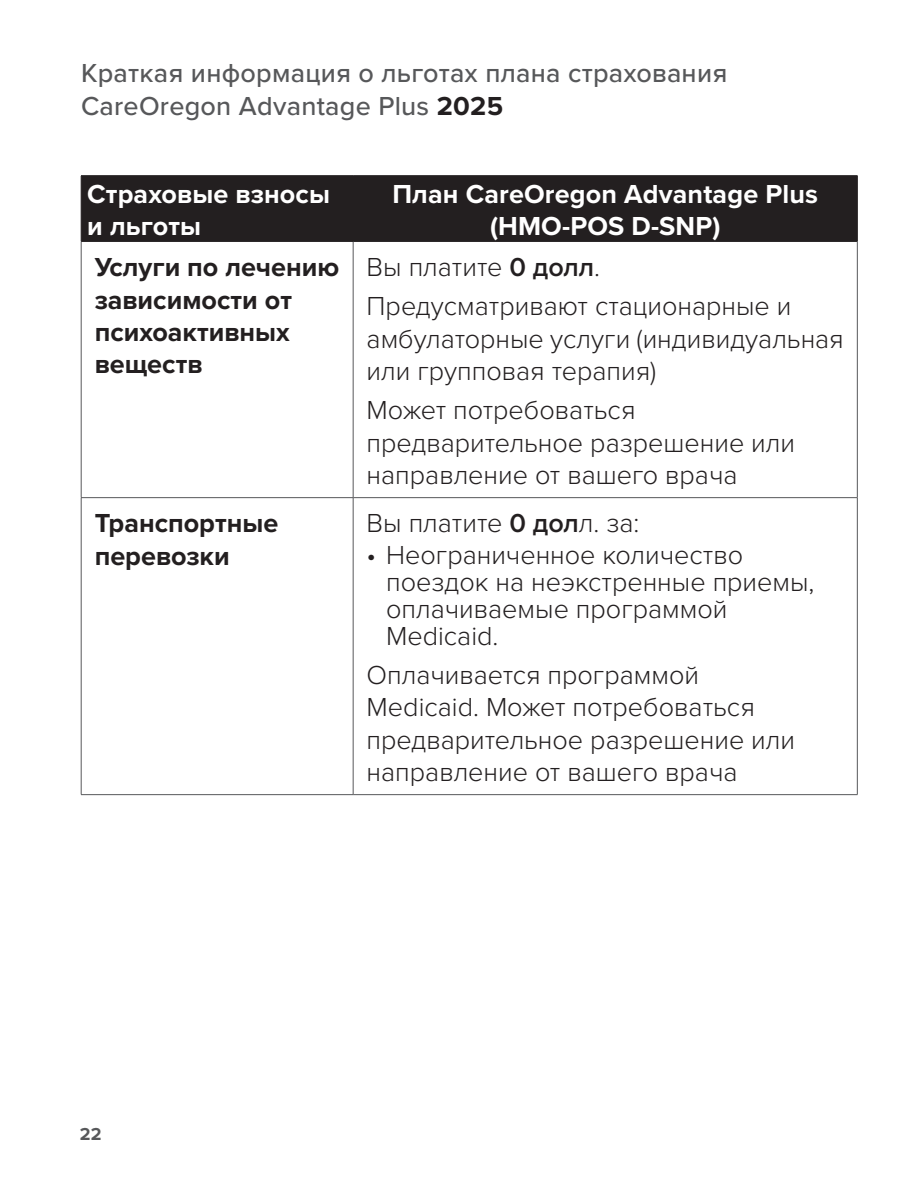
<style>
.page{position:relative;width:918px;height:1188px;background:#fff}
.page>*{position:absolute;margin:0;border:0;box-sizing:border-box;transform-origin:0 0}
.table__text-left{font:300 27px/32.4px "Proxima Nova";color:#231f20}
.table__text-bullet{font:300 27px/27px "Proxima Nova";color:#231f20}
.table__bold_text{font:700 27px/32.4px "Proxima Nova";color:#231f20}
.t1{font:500 27px/32.4px "Proxima Nova";letter-spacing:.01em;color:#57585a}
.table__header_text{font:700 27px/32.4px "Proxima Nova";letter-spacing:.005em;color:#fff}
.t2{font:700 18px "Proxima Nova";color:#57585a}
.s1{font-weight:700;color:#231f20}
.s2{font-weight:600}
</style>
<div class="page">
<div style="left:82px;top:176px;width:775px;height:65px;background:#231f20"></div>
<hr style="left:353px;top:242px;width:1px;height:255px;background:#57585a">
<hr style="left:81px;top:497px;width:272px;height:1px;background:#57585a">
<hr style="left:353px;top:497px;width:505px;height:1px;background:#57585a">
<hr style="left:353px;top:498px;width:1px;height:296px;background:#57585a">
<hr style="left:81px;top:794px;width:272px;height:1px;background:#57585a">
<hr style="left:353px;top:794px;width:505px;height:1px;background:#57585a">
<hr style="left:81px;top:175px;width:272px;height:1px;background:#231f20">
<hr style="left:81px;top:176px;width:1px;height:65px;background:#231f20">
<hr style="left:857px;top:176px;width:1px;height:65px;background:#231f20">
<hr style="left:81px;top:241px;width:272px;height:1px;background:#231f20">
<hr style="left:353px;top:175px;width:505px;height:1px;background:#231f20">
<hr style="left:353px;top:176px;width:1px;height:65px;background:#231f20">
<hr style="left:353px;top:241px;width:505px;height:1px;background:#231f20">
<hr style="left:81px;top:242px;width:1px;height:255px;background:#57585a">
<hr style="left:857px;top:242px;width:1px;height:255px;background:#57585a">
<hr style="left:81px;top:498px;width:1px;height:296px;background:#57585a">
<hr style="left:857px;top:498px;width:1px;height:296px;background:#57585a">
<hr style="left:87px;top:206px;width:250px;height:2px;background:#231f20">
<hr style="left:87px;top:238px;width:114px;height:2px;background:#231f20">
<hr style="left:392px;top:206px;width:433px;height:2px;background:#231f20">
<hr style="left:490px;top:238px;width:230px;height:2px;background:#231f20">
<p class="t1" style="left:81px;top:56px;width:648px">Краткая информация о льготах плана страхования<br>CareOregon Advantage Plus <span class="s1">2025</span></p>
<p class="table__header_text" style="left:87px;top:177px;width:244px">Страховые взносы и льготы</p>
<p class="table__header_text" style="left:392px;top:177px;width:427px;text-align:center">План CareOregon Advantage Plus (HMO-POS D-SNP)</p>
<p class="table__bold_text" style="left:95px;top:250px;width:246px">Услуги по лечению зависимости от психоактивных веществ</p>
<p class="table__text-left" style="left:367px;top:250px;width:235px">Вы платите <span class="s2">0 долл</span>.</p>
<p class="table__text-left" style="left:367px;top:289px;width:479px">Предусматривают стационарные и амбулаторные услуги (индивидуальная или групповая терапия)</p>
<p class="table__text-left" style="left:367px;top:393px;width:430px">Может потребоваться предварительное разрешение или направление от вашего врача</p>
<p class="table__bold_text" style="left:95px;top:507px;width:185px">Транспортные перевозки</p>
<p class="table__text-left" style="left:367px;top:506px;width:274px">Вы платите <span class="s2">0 дол</span>л. за:</p>
<p class="table__text-bullet" style="left:386px;top:540px;width:430px;text-indent:-20px">• Неограниченное количество поездок на неэкстренные приемы, оплачиваемые программой<br>Medicaid.</p>
<p class="table__text-left" style="left:367px;top:657px;width:430px">Оплачивается программой<br>Medicaid. Может потребоваться предварительное разрешение или направление от вашего врача</p>
<p class="t2" style="left:80px;top:1120px;width:23px">22</p>
</div>
